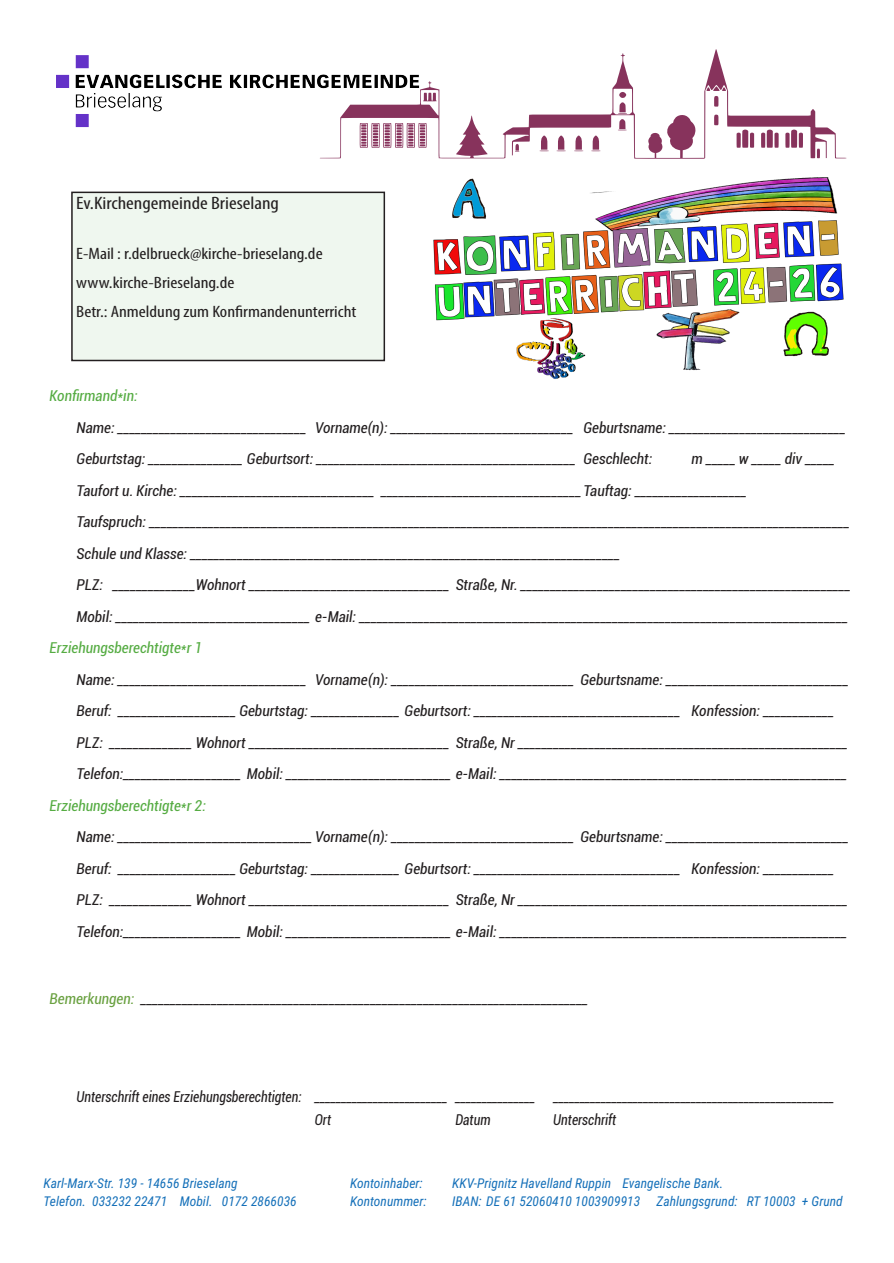
<style>
.page{position:relative;width:894px;height:1263px;background:#fff}
.page>*{position:absolute;margin:0;border:0;box-sizing:border-box;transform-origin:0 0}
.t1{font:condensed 18px "Myriad Pro";color:#231f20;scale:1.17 1}
.t2{font:condensed 16.5px/28.8px "Myriad Pro";color:#231f20;scale:1.17 1}
.t3{font:italic condensed 15px/31.5px "Roboto";color:#231f20}
.t4{font:italic condensed 15px/22.5px "Roboto";color:#231f20;scale:.9 1}
.t5{font:italic condensed 15px "Roboto";color:#56ac43}
.t6{font:italic 13.5px "Roboto Condensed";color:#1570b9}
.s1{color:#6aa141}
</style>
<div class="page">
<div style="left:71px;top:192px;width:314px;height:169px;background:#eff7ef;border:2px solid #231f20"></div>
<svg style="left:320px;top:49px;width:526px;height:110px"></svg>
<img style="left:56px;top:49px;width:490px;height:91px">
<img style="left:433px;top:177px;width:411px;height:202px">
<p class="t1" style="left:76px;top:196px;width:175px">Ev.Kirchengemeinde Brieselang</p>
<p class="t2" style="left:76px;top:241px;width:241px">E-Mail : r.delbrueck@kirche-brieselang.de www.kirche-Brieselang.de<br>Betr.: Anmeldung zum Konfirmandenunterricht</p>
<p class="t5" style="left:50px;top:390px;width:89px">Konfirmand*in:</p>
<p class="t3" style="left:77px;top:413px;width:770px">Name: ________________________________ Vorname(n): _______________________________ Geburtsname: ______________________________<br>Geburtstag: ________________ Geburtsort: ____________________________________________ Geschlecht:</p>
<p class="t3" style="left:77px;top:445px;width:775px;text-indent:614px">m _____ w _____ div _____ Taufort u. Kirche: _________________________________ __________________________________ Tauftag: ___________________<br>Taufspruch: _______________________________________________________________________________________________________________________ Schule und Klasse: _________________________________________________________________________<br>PLZ: ______________ Wohnort __________________________________ Straße, Nr. ________________________________________________________ Mobil: _________________________________ e-Mail: ___________________________________________________________________________________</p>
<p class="t5" style="left:50px;top:642px;width:154px">Erziehungsberechtigte*r 1</p>
<p class="t3" style="left:77px;top:665px;width:773px">Name: ________________________________ Vorname(n): _______________________________ Geburtsname: _______________________________ Beruf: ____________________ Geburtstag: _______________ Geburtsort: ___________________________________ Konfession: ____________ PLZ: ______________ Wohnort __________________________________ Straße, Nr ________________________________________________________ Telefon:____________________ Mobil: ____________________________ e-Mail: ___________________________________________________________</p>
<p class="t5" style="left:50px;top:800px;width:158px">Erziehungsberechtigte*r 2:</p>
<p class="t3" style="left:77px;top:823px;width:773px">Name: _________________________________ Vorname(n): _______________________________ Geburtsname: _______________________________ Beruf: ____________________ Geburtstag: _______________ Geburtsort: ___________________________________ Konfession: ____________ PLZ: ______________ Wohnort __________________________________ Straße, Nr ________________________________________________________ Telefon:____________________ Mobil: ____________________________ e-Mail: ___________________________________________________________</p>
<p class="t3" style="left:50px;top:985px;width:540px"><span class="s1">Bemerkungen:</span> ____________________________________________________________________________</p>
<p class="t4" style="left:315px;top:1087px;width:578px;text-indent:-238px">Unterschrift eines Erziehungsberechtigten: _________________________ _______________ _____________________________________________________<br>Ort</p>
<p class="t4" style="left:455px;top:1110px;width:41px">Datum</p>
<p class="t4" style="left:553px;top:1110px;width:71px">Unterschrift</p>
<p class="t6" style="left:44px;top:1178px;width:195px">Karl-Marx-Str. 139 - 14656 Brieselang</p>
<p class="t6" style="left:350px;top:1178px;width:74px">Kontoinhaber:</p>
<p class="t6" style="left:452px;top:1178px;width:272px">KKV-Prignitz Havelland Ruppin Evangelische Bank.</p>
<p class="t6" style="left:44px;top:1196px;width:254px">Telefon. 033232 22471 Mobil. 0172 2866036</p>
<p class="t6" style="left:350px;top:1196px;width:78px">Kontonummer:</p>
<p class="t6" style="left:452px;top:1196px;width:392px">IBAN: DE 61 52060410 1003909913 Zahlungsgrund: RT 10003 + Grund</p>
</div>
